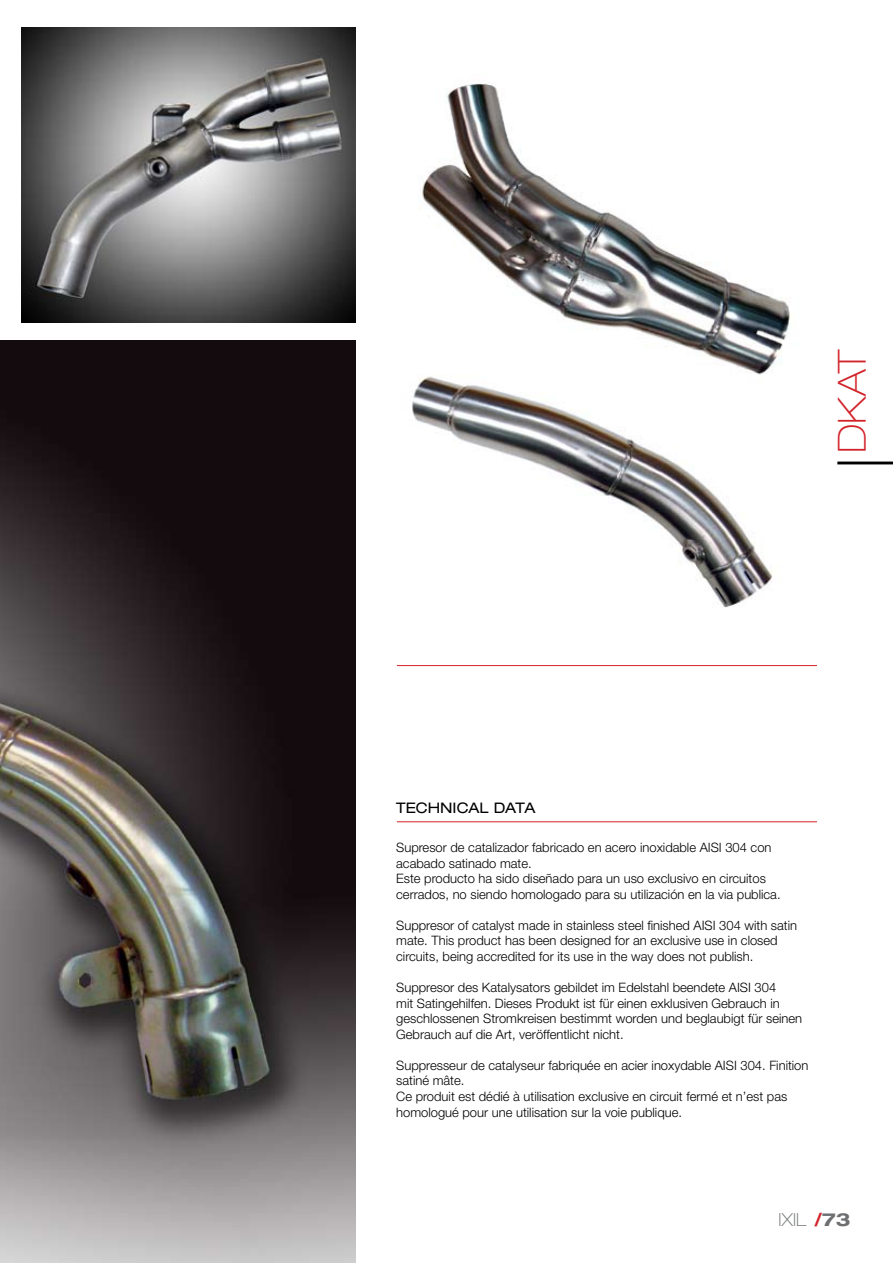
<style>
.page{position:relative;width:893px;height:1263px;background:#fff}
.page>*{position:absolute;margin:0;border:0;box-sizing:border-box;transform-origin:0 0}
.t1{font:100 expanded 38.85px "Helvetica Neue LT Pro";color:#d2232a}
.t2{font:100 expanded 18px "Helvetica Neue LT Pro";color:#6d6f71}
.t3{font:expanded 14.55px "Helvetica Neue LT Pro";color:#000}
.t4{font:300 12.9px/15.6px "Helvetica Neue";color:#000}
.s1{font-weight:700;color:#d2232a}
.s2{font-weight:700}
</style>
<div class="page">
<hr style="left:837px;top:462px;width:56px;height:2px;background:#000">
<hr style="left:397px;top:821px;width:420px;height:1px;background:#d2232a">
<hr style="left:397px;top:665px;width:420px;height:1px;background:#d2232a">
<img style="left:22px;top:27px;width:333px;height:296px">
<img style="left:0;top:340px;width:355px;height:923px">
<img style="left:412px;top:385px;width:361px;height:223px">
<img style="left:418px;top:83px;width:372px;height:302px">
<h1 class="t1" style="left:829px;top:453px;width:107px;rotate:-90deg">DKAT</h1>
<p class="t3" style="left:396px;top:800px;width:141px">TECHNICAL DATA</p>
<p class="t4" style="left:396px;top:839px;width:386px">Supresor de catalizador fabricado en acero inoxidable AISI 304 con acabado satinado mate.<br>Este producto ha sido diseñado para un uso exclusivo en circuitos cerrados, no siendo homologado para su utilización en la via publica.</p>
<p class="t4" style="left:396px;top:917px;width:402px">Suppresor of catalyst made in stainless steel finished AISI 304 with satin mate. This product has been designed for an exclusive use in closed circuits, being accredited for its use in the way does not publish.</p>
<p class="t4" style="left:396px;top:979px;width:407px">Suppresor des Katalysators gebildet im Edelstahl beendete AISI 304<br>mit Satingehilfen. Dieses Produkt ist für einen exklusiven Gebrauch in geschlossenen Stromkreisen bestimmt worden und beglaubigt für seinen Gebrauch auf die Art, veröffentlicht nicht.</p>
<p class="t4" style="left:396px;top:1057px;width:414px">Suppresseur de catalyseur fabriquée en acier inoxydable AISI 304. Finition satiné mâte.<br>Ce produit est dédié à utilisation exclusive en circuit fermé et n’est pas homologué pour une utilisation sur la voie publique.</p>
<h2 class="t2" style="left:778px;top:1209px;width:73px">IXIL <span class="s1">/</span><span class="s2">73</span></h2>
</div>
